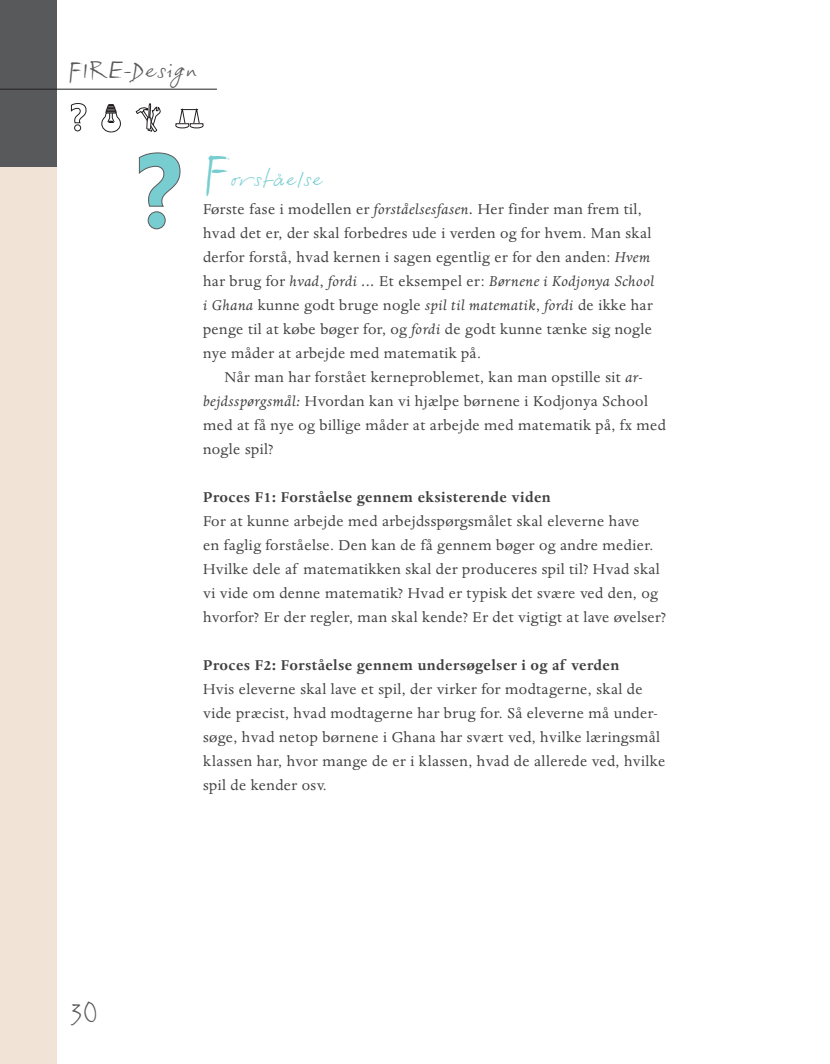
<style>
.page{position:relative;width:830px;height:1064px;background:#fff}
.page>*{position:absolute;margin:0;border:0;box-sizing:border-box;transform-origin:0 0}
.t1{font:25.5px "Django ITC Std";color:#58595b}
.t2{font:23.4px "Django ITC Std";color:#58595b}
.t3{font:21px "Django ITC Std";letter-spacing:-.015em;color:#78cdd0}
.t4{font:16.5px/24px "Dante MT Std";letter-spacing:.025em;color:#404041}
.t5{font:700 16.5px "Dante MT Std";letter-spacing:.025em;color:#404041}
.s1{font-size:45px}
.s2{font-style:italic}
</style>
<div class="page">
<div style="left:0;top:57px;width:57px;height:1007px;background:#f1e4d6"></div>
<div style="left:0;top:0;width:57px;height:167px;background:#58595b"></div>
<hr style="left:0;top:89px;width:217px;height:1px;background:#231f20">
<svg style="left:101px;top:104px;width:20px;height:28px"></svg>
<svg style="left:136px;top:103px;width:25px;height:30px"></svg>
<hr style="left:176px;top:124px;width:13px;height:4px;background:#393536;border-radius:50%">
<div style="left:176px;top:123px;width:13px;height:5px;border:1px solid #231f20;border-radius:50%"></div>
<hr style="left:190px;top:124px;width:13px;height:4px;background:#383435;border-radius:50%">
<div style="left:190px;top:123px;width:13px;height:5px;border:1px solid #231f20;border-radius:50%"></div>
<svg style="left:176px;top:108px;width:27px;height:19px"></svg>
<svg style="left:71px;top:103px;width:15px;height:28px"></svg>
<div style="left:148px;top:212px;width:17px;height:17px;background:#78cdd0;border-radius:50%"></div>
<div style="left:148px;top:212px;width:17px;height:17px;border:1px solid #58595b;border-radius:50%"></div>
<svg style="left:139px;top:153px;width:41px;height:54px"></svg>
<h2 class="t2" style="left:68px;top:57px;width:130px">FIRE-Design</h2>
<h1 class="t1" style="left:70px;top:999px;width:29px">30</h1>
<p class="t3" style="left:203px;top:167px;width:122px"><span class="s1">F</span>orståelse</p>
<p class="t4" style="left:203px;top:199px;width:452px">Første fase i modellen er <span class="s2">forståelsesfasen.</span> Her finder man frem til, hvad det er, der skal forbedres ude i verden og for hvem. Man skal derfor forstå, hvad kernen i sagen egentlig er for den anden: <span class="s2">Hvem </span>har brug for <span class="s2">hvad</span>, <span class="s2">fordi ...</span> Et eksempel er: <span class="s2">Børnene i Kodjonya School i Ghana</span> kunne godt bruge nogle <span class="s2">spil til matematik</span>, <span class="s2">fordi</span> de ikke har penge til at købe bøger for, og <span class="s2">fordi</span> de godt kunne tænke sig nogle nye måder at arbejde med matematik på.</p>
<p class="t4" style="left:203px;top:367px;width:464px;text-indent:21px">Når man har forstået kerneproblemet, kan man opstille sit <span class="s2">ar&shy;bejdsspørgsmål:</span> Hvordan kan vi hjælpe børnene i Kodjonya School med at få nye og billige måder at arbejde med matematik på, fx med nogle spil?</p>
<p class="t5" style="left:203px;top:491px;width:349px">Proces F1: Forståelse gennem eksisterende viden</p>
<p class="t4" style="left:203px;top:511px;width:464px">For at kunne arbejde med arbejdsspørgsmålet skal eleverne have<br>en faglig forståelse. Den kan de få gennem bøger og andre medier.<br>Hvilke dele af matematikken skal der produceres spil til? Hvad skal vi vide om denne matematik? Hvad er typisk det svære ved den, og hvorfor? Er der regler, man skal kende? Er det vigtigt at lave øvelser?</p>
<p class="t5" style="left:203px;top:659px;width:417px">Proces F2: Forståelse gennem undersøgelser i og af verden</p>
<p class="t4" style="left:203px;top:679px;width:463px">Hvis eleverne skal lave et spil, der virker for modtagerne, skal de vide præcist, hvad modtagerne har brug for. Så eleverne må under&shy;søge, hvad netop børnene i Ghana har svært ved, hvilke læringsmål klassen har, hvor mange de er i klassen, hvad de allerede ved, hvilke spil de kender osv.</p>
</div>
